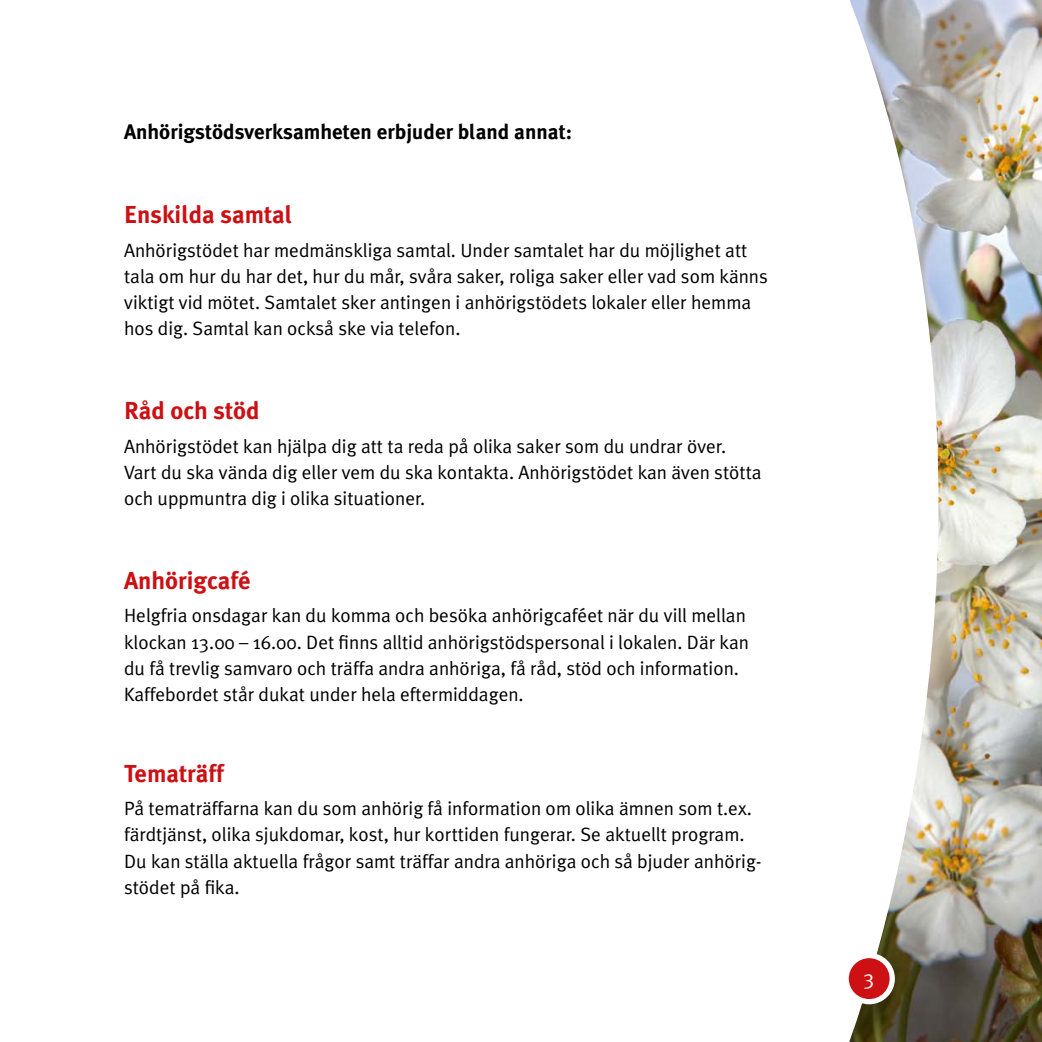
<style>
.page{position:relative;width:1042px;height:1042px;background:#fff}
.page>*{position:absolute;margin:0;border:0;box-sizing:border-box;transform-origin:0 0}
.t1{font:700 24.5px "Meta Plus";color:#cd1013}
.t2{font:700 21px "Meta Plus";color:#000}
.t3{font:21px "Meta Plus Normal";color:#fff}
.t4{font:19.25px/26.2px "Meta Plus Normal";color:#000}
</style>
<div class="page">
<img style="left:849px;top:0;width:193px;height:1042px">
<div style="left:846px;top:955px;width:46px;height:46px;background:#cd1013;border-radius:50%"></div>
<div style="left:843px;top:953px;width:52px;height:51px;border:5px solid #fff;border-radius:50%"></div>
<p class="t2" style="left:124px;top:120px;width:449px">Anhörigstödsverksamheten erbjuder bland annat:</p>
<p class="t1" style="left:124px;top:201px;width:170px">Enskilda samtal</p>
<p class="t4" style="left:124px;top:237px;width:645px">Anhörigstödet har medmänskliga samtal. Under samtalet har du möjlighet att tala om hur du har det, hur du mår, svåra saker, roliga saker eller vad som känns viktigt vid mötet. Samtalet sker antingen i anhörigstödets lokaler eller hemma hos dig. Samtal kan också ske via telefon.</p>
<p class="t1" style="left:124px;top:397px;width:137px">Råd och stöd</p>
<p class="t4" style="left:124px;top:433px;width:639px">Anhörigstödet kan hjälpa dig att ta reda på olika saker som du undrar över.<br>Vart du ska vända dig eller vem du ska kontakta. Anhörigstödet kan även stötta och uppmuntra dig i olika situationer.</p>
<p class="t1" style="left:124px;top:566px;width:128px">Anhörigcafé</p>
<p class="t4" style="left:124px;top:602px;width:626px">Helgfria onsdagar kan du komma och besöka anhörigcaféet när du vill mellan klockan 13.00 – 16.00. Det finns alltid anhörigstödspersonal i lokalen. Där kan du få trevlig samvaro och träffa andra anhöriga, få råd, stöd och information.<br>Kaffebordet står dukat under hela eftermiddagen.</p>
<p class="t1" style="left:124px;top:759px;width:101px">Tematräff</p>
<p class="t4" style="left:124px;top:795px;width:639px">På tematräffarna kan du som anhörig få information om olika ämnen som t.ex. färdtjänst, olika sjukdomar, kost, hur korttiden fungerar. Se aktuellt program.<br>Du kan ställa aktuella frågor samt träffar andra anhöriga och så bjuder anhörig&shy;stödet på fika.</p>
<p class="t3" style="left:863px;top:965px;width:13px">3</p>
</div>
